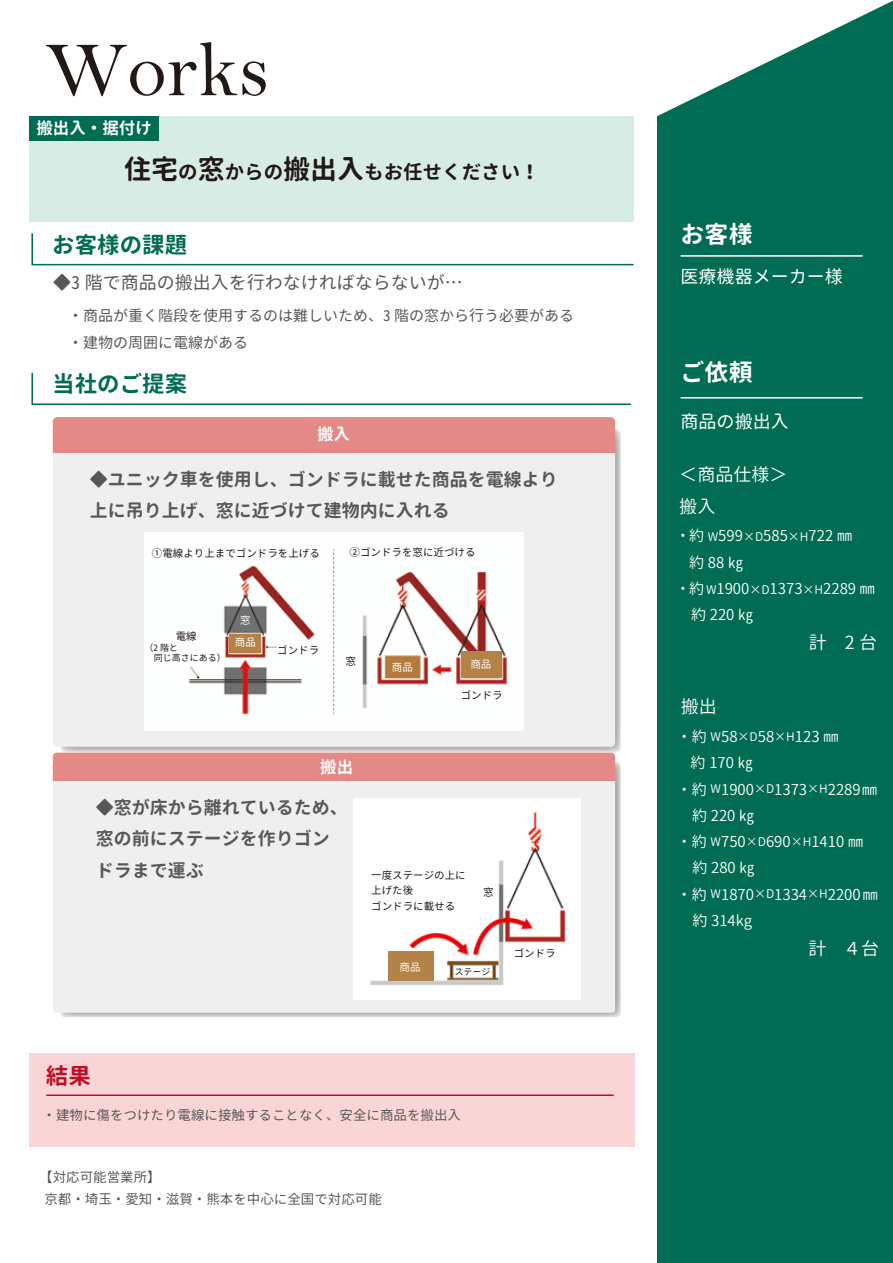
<style>
.page{position:relative;width:893px;height:1263px;background:#fff}
.page>*{position:absolute;margin:0;border:0;box-sizing:border-box;transform-origin:0 0}
.t1{font:24px "Gen Jyuu Gothic Monospace Bold";color:#fff}
.t2{font:22.5px "Gen Jyuu Gothic Monospace Bold";color:#006c54}
.t3{font:22.5px "Gen Jyuu Gothic Monospace Bold";color:#c30d23}
.t4{font:19.5px "Gen Jyuu Gothic Monospace Bold";color:#221815}
.t5{font:18px/31.5px "Gen Jyuu Gothic Monospace Bold";color:#595757}
.t6{font:18px "Gen Jyuu Gothic Monospace Regular";color:#595757}
.t7{font:18px/31.5px "Gen Jyuu Gothic";color:#fff}
.t8{font:18px "Gen Jyuu Gothic Monospace Regular";color:#fff}
.t9{font:16.5px "Gen Jyuu Gothic Monospace Bold";color:#fff}
.t10{font:15px "Gen Jyuu Gothic";color:#fff}
.t11{font:15px/26.2px "Gen Jyuu Gothic Monospace Regular";color:#595757}
.t12{font:13.5px "Gen Jyuu Gothic Monospace Regular";color:#595757}
.t13{font:10.5px/15.3px "Gen Jyuu Gothic Monospace Regular";color:#221815}
.t14{font:10.5px "Gen Jyuu Gothic Monospace Regular";color:#fff}
.t15{font:9px/9.8px "Gen Jyuu Gothic Monospace Regular";color:#221815}
.s1{font-size:27px}
.s2{font-size:12px}
</style>
<div class="page">
<svg style="left:60px;top:429px;width:561px;height:324px;background:#c8c5c5"></svg>
<div style="left:53px;top:417px;width:562px;height:36px;background:#e58987"></div>
<div style="left:53px;top:453px;width:562px;height:294px;background:#efefef"></div>
<div style="left:657px;top:116px;width:236px;height:1147px;background:#006c54"></div>
<svg style="left:657px;top:1px;width:236px;height:115px"></svg>
<div style="left:29px;top:116px;width:605px;height:106px;background:#d7ece5"></div>
<svg style="left:31px;top:233px;width:603px;height:33px"></svg>
<svg style="left:31px;top:372px;width:600px;height:33px"></svg>
<div style="left:29px;top:1053px;width:606px;height:93px;background:#fad5d6"></div>
<hr style="left:46px;top:1094px;width:568px;height:2px;background:#c30d23">
<svg style="left:46px;top:42px;width:220px;height:54px"></svg>
<hr style="left:681px;top:255px;width:182px;height:2px;background:#fff">
<hr style="left:681px;top:397px;width:182px;height:1px;background:#fff">
<svg style="left:61px;top:762px;width:560px;height:255px;background:#c4c4c4"></svg>
<div style="left:53px;top:753px;width:562px;height:28px;background:#e58987"></div>
<div style="left:53px;top:781px;width:562px;height:232px;background:#efefef"></div>
<div style="left:29px;top:116px;width:130px;height:24px;background:#006c54"></div>
<img style="left:144px;top:532px;width:380px;height:198px">
<img style="left:353px;top:798px;width:227px;height:202px">
<div style="left:159px;top:545px;width:94px;height:15px;background:#fff"></div>
<div style="left:157px;top:657px;width:67px;height:9px;background:#fff"></div>
<div style="left:277px;top:642px;width:34px;height:9px;background:#fff"></div>
<div style="left:344px;top:657px;width:16px;height:9px;background:#fff"></div>
<div style="left:468px;top:686px;width:27px;height:9px;background:#fff"></div>
<div style="left:363px;top:894px;width:94px;height:23px;background:#fff"></div>
<div style="left:454px;top:966px;width:36px;height:9px;background:#fff"></div>
<div style="left:479px;top:895px;width:17px;height:8px;background:#fff"></div>
<div style="left:517px;top:945px;width:35px;height:9px;background:#fff"></div>
<div style="left:350px;top:548px;width:73px;height:10px;background:#fff"></div>
<div style="left:388px;top:951px;width:46px;height:29px;background:#b28247"></div>
<div style="left:461px;top:651px;width:41px;height:27px;background:#b28247"></div>
<div style="left:230px;top:634px;width:31px;height:19px;background:#b28247"></div>
<div style="left:240px;top:611px;width:10px;height:19px;background:#727171"></div>
<p class="t9" style="left:36px;top:116px;width:117px">搬出入・据付け</p>
<h3 class="t4" style="left:124px;top:158px;width:417px"><span class="s1">住宅</span>の<span class="s1">窓</span>からの<span class="s1">搬出入</span>もお任せください！</h3>
<h2 class="t2" style="left:52px;top:228px;width:137px">お客様の課題</h2>
<p class="t6" style="left:53px;top:269px;width:411px">◆3 階で商品の搬出入を行わなければならないが…</p>
<p class="t11" style="left:68px;top:303px;width:508px">・商品が重く階段を使用するのは難しいため、3 階の窓から行う必要がある・建物の周囲に電線がある</p>
<h2 class="t2" style="left:52px;top:367px;width:137px">当社のご提案</h2>
<p class="t9" style="left:317px;top:422px;width:34px">搬入</p>
<p class="t5" style="left:90px;top:463px;width:469px">◆ユニック車を使用し、ゴンドラに載せた商品を電線より上に吊り上げ、窓に近づけて建物内に入れる</p>
<p class="t13" style="left:152px;top:545px;width:169px">①電線より上までゴンドラを上げる</p>
<p class="t13" style="left:350px;top:544px;width:127px">②ゴンドラを窓に近づける</p>
<p class="t14" style="left:240px;top:613px;width:12px">窓</p>
<p class="t13" style="left:176px;top:628px;width:23px">電線</p>
<p class="t15" style="left:154px;top:643px;width:73px;text-indent:-9px">（2 階と<br>同じ高さにある）</p>
<p class="t13" style="left:277px;top:642px;width:43px">ゴンドラ</p>
<p class="t14" style="left:235px;top:635px;width:22px">商品</p>
<p class="t13" style="left:346px;top:653px;width:12px">窓</p>
<p class="t14" style="left:392px;top:659px;width:22px">商品</p>
<p class="t14" style="left:470px;top:657px;width:22px">商品</p>
<p class="t13" style="left:461px;top:687px;width:43px">ゴンドラ</p>
<p class="t9" style="left:320px;top:755px;width:34px">搬出</p>
<p class="t5" style="left:96px;top:791px;width:254px">◆窓が床から離れているため、窓の前にステージを作りゴンドラまで運ぶ</p>
<p class="t13" style="left:371px;top:867px;width:96px">一度ステージの上に上げた後<br>ゴンドラに載せる</p>
<p class="t13" style="left:483px;top:884px;width:12px">窓</p>
<p class="t14" style="left:400px;top:959px;width:22px">商品</p>
<p class="t15" style="left:454px;top:967px;width:37px">ステージ</p>
<p class="t13" style="left:514px;top:945px;width:43px">ゴンドラ</p>
<h2 class="t3" style="left:46px;top:1059px;width:46px">結果</h2>
<p class="t12" style="left:43px;top:1106px;width:420px">・建物に傷をつけたり電線に接触することなく、安全に商品を搬出入</p>
<p class="t12" style="left:39px;top:1167px;width:123px">【対応可能営業所】</p>
<p class="t12" style="left:44px;top:1189px;width:339px">京都・埼玉・愛知・滋賀・熊本を中心に全国で対応可能</p>
<h1 class="t1" style="left:681px;top:217px;width:73px">お客様</h1>
<p class="t8" style="left:681px;top:264px;width:163px">医療機器メーカー様</p>
<h1 class="t1" style="left:681px;top:355px;width:73px">ご依頼</h1>
<p class="t8" style="left:681px;top:408px;width:109px">商品の搬出入</p>
<p class="t7" style="left:679px;top:458px;width:109px">＜商品仕様＞搬入</p>
<p class="t10" style="left:676px;top:525px;width:178px">・約 <span class="s2">W</span>599<span class="s2">×D</span>585<span class="s2">×H</span>722 ㎜</p>
<p class="t10" style="left:689px;top:551px;width:55px">約88㎏</p>
<p class="t10" style="left:676px;top:578px;width:201px">・約 <span class="s2">W</span>1900<span class="s2">×D</span>1373<span class="s2">×H</span>2289 ㎜</p>
<p class="t10" style="left:691px;top:604px;width:64px">約 220 ㎏</p>
<p class="t7" style="left:809px;top:626px;width:70px">計　2 台</p>
<p class="t7" style="left:681px;top:690px;width:37px">搬出</p>
<p class="t10" style="left:677px;top:726px;width:163px">・約 <span class="s2">W</span>58<span class="s2">×D</span>58<span class="s2">×H</span>123 ㎜</p>
<p class="t10" style="left:691px;top:752px;width:64px">約 170 ㎏</p>
<p class="t10" style="left:677px;top:778px;width:202px">・約 <span class="s2">W</span>1900<span class="s2">×D</span>1373<span class="s2">×H</span>2289㎜</p>
<p class="t10" style="left:692px;top:804px;width:64px">約 220 ㎏</p>
<p class="t10" style="left:677px;top:831px;width:203px">・約 <span class="s2">W</span>750<span class="s2">×D</span>690<span class="s2">×H</span>1410 ㎜　</p>
<p class="t10" style="left:692px;top:857px;width:64px">約 280 ㎏</p>
<p class="t10" style="left:677px;top:883px;width:202px">・約 <span class="s2">W</span>1870<span class="s2">×D</span>1334<span class="s2">×H</span>2200㎜</p>
<p class="t10" style="left:692px;top:909px;width:61px">約 314kg</p>
<p class="t7" style="left:808px;top:932px;width:72px">計 ４台</p>
</div>
